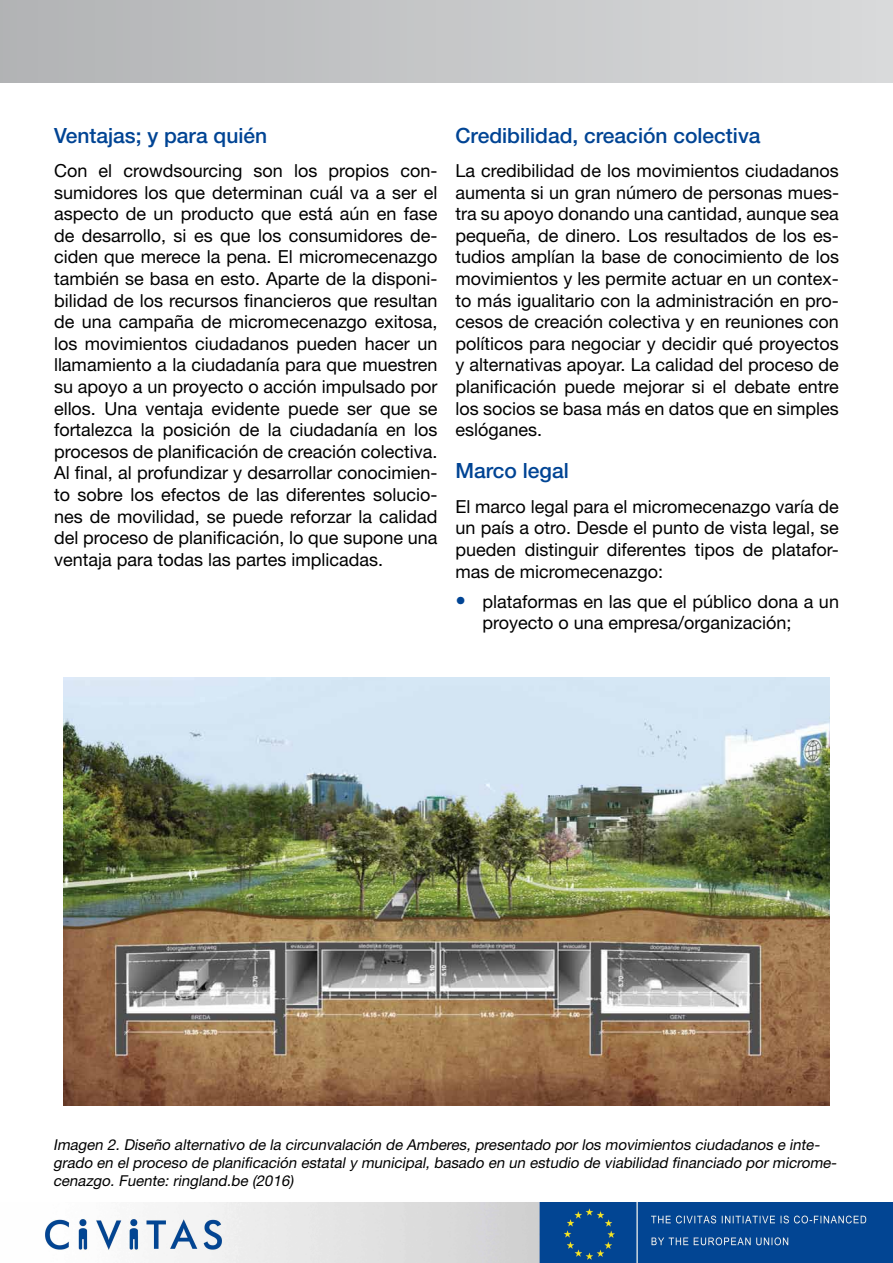
<style>
.page{position:relative;width:893px;height:1263px;background:#fff}
.page>*{position:absolute;margin:0;border:0;box-sizing:border-box;transform-origin:0 0}
.t1{font:500 21px "Helvetica Neue LT Pro";color:#004494}
.t2{font:18px/21.6px "Helvetica Neue LT Pro";color:#000;text-align:justify}
.t3{font:italic 15px/18px "Helvetica Neue LT Pro";color:#000}
.s1{font-size:21px;color:#004494}
</style>
<div class="page">
<div style="left:0;top:0;width:893px;height:82px;background:linear-gradient(to right,#b2b3b5,#d9dadb)"></div>
<img style="left:64px;top:677px;width:765px;height:429px">
<img style="left:45px;top:1203px;width:848px;height:60px">
<p class="t1" style="left:54px;top:123px;width:215px">Ventajas; y para quién</p>
<p class="t2" style="left:54px;top:159px;width:385px">Con el crowdsourcing son los propios con&shy;sumidores los que determinan cuál va a ser el aspecto de un producto que está aún en fase de desarrollo, si es que los consumidores de&shy;ciden que merece la pena. El micromecenazgo también se basa en esto. Aparte de la disponi&shy;bilidad de los recursos financieros que resultan de una campaña de micromecenazgo exitosa, los movimientos ciudadanos pueden hacer un llamamiento a la ciudadanía para que muestren su apoyo a un proyecto o acción impulsado por ellos. Una ventaja evidente puede ser que se fortalezca la posición de la ciudadanía en los procesos de planificación de creación colectiva.<br>Al final, al profundizar y desarrollar conocimien&shy;to sobre los efectos de las diferentes solucio&shy;nes de movilidad, se puede reforzar la calidad del proceso de planificación, lo que supone una ventaja para todas las partes implicadas.</p>
<p class="t1" style="left:455px;top:123px;width:307px">Credibilidad, creación colectiva</p>
<p class="t2" style="left:455px;top:159px;width:385px">La credibilidad de los movimientos ciudadanos aumenta si un gran número de personas mues&shy;tra su apoyo donando una cantidad, aunque sea pequeña, de dinero. Los resultados de los es&shy;tudios amplían la base de conocimiento de los movimientos y les permite actuar en un contex&shy;to más igualitario con la administración en pro&shy;cesos de creación colectiva y en reuniones con políticos para negociar y decidir qué proyectos y alternativas apoyar. La calidad del proceso de planificación puede mejorar si el debate entre los socios se basa más en datos que en simples eslóganes.</p>
<p class="t1" style="left:455px;top:458px;width:115px">Marco legal</p>
<p class="t2" style="left:455px;top:495px;width:385px">El marco legal para el micromecenazgo varía de un país a otro. Desde el punto de vista legal, se pueden distinguir diferentes tipos de platafor&shy;mas de micromecenazgo:</p>
<p class="t2" style="left:482px;top:590px;width:358px;text-indent:-27px"><span class="s1">•</span> plataformas en las que el público dona a un proyecto o una empresa/organización;</p>
<p class="t3" style="left:53px;top:1135px;width:788px">Imagen 2. Diseño alternativo de la circunvalación de Amberes, presentado por los movimientos ciudadanos e inte&shy;grado en el proceso de planificación estatal y municipal, basado en un estudio de viabilidad financiado por microme&shy;cenazgo. Fuente: ringland.be (2016)</p>
</div>
